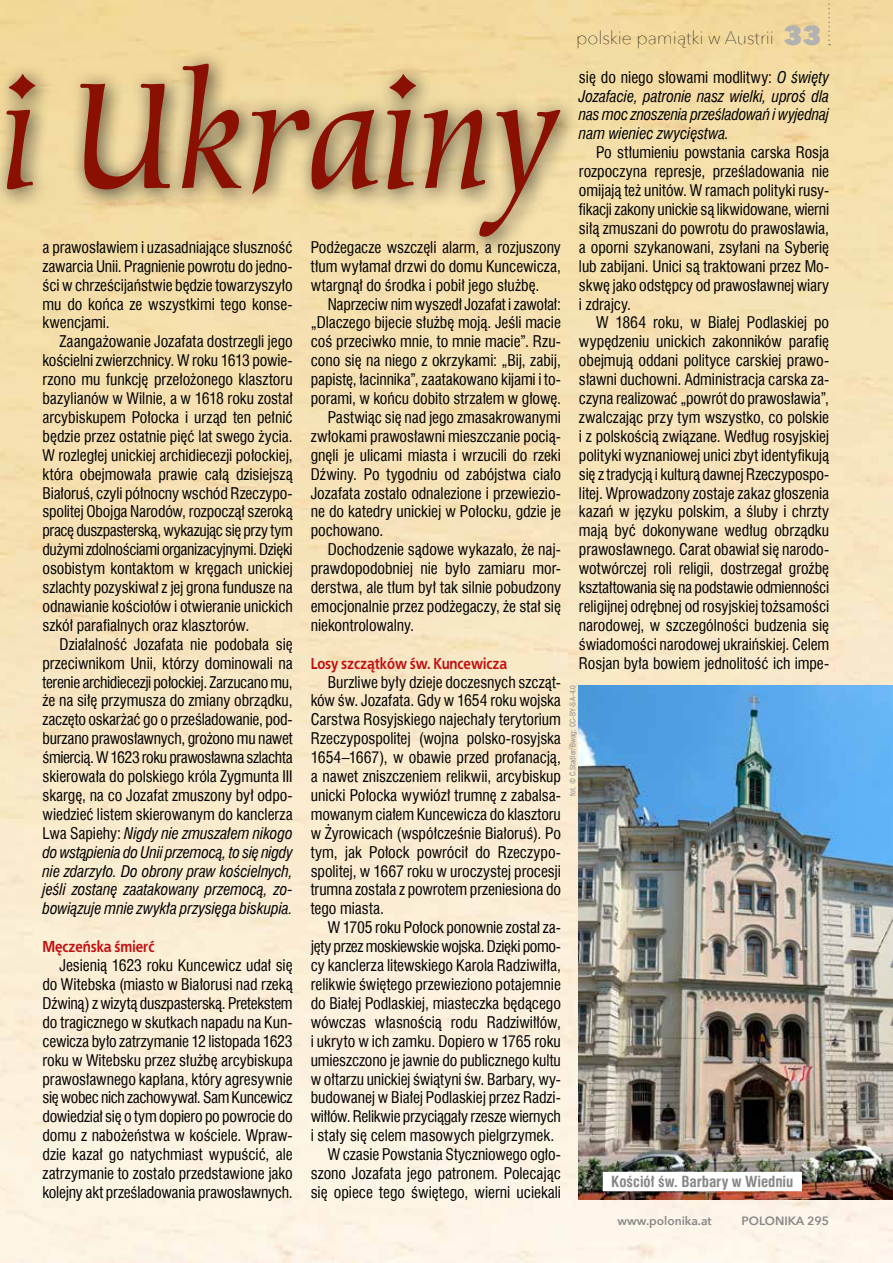
<style>
.page{position:relative;width:893px;height:1263px;background:#fff}
.page>*{position:absolute;margin:0;border:0;box-sizing:border-box;transform-origin:0 0}
.t1{font:151.5px "EFN Ruth OT";color:#8a1002}
.t2{font:800 27px "Avenir Next";color:#b3b2b2}
.t3{font:200 18px "Avenir Next";color:#000}
.t4{font:15.75px/18.9px "Swis 721 Cn EU Normal";letter-spacing:-.005em;color:#000;text-align:justify}
.t5{font:15.75px/18.9px "Swis 721 Cn EU Italic";letter-spacing:-.005em;color:#000;text-align:justify}
.t6{font:700 15.75px "EFN Bureau OT";letter-spacing:-.01em;color:#c40d0e}
.t7{font:15.75px "Swis 721 Cn EU Normal";letter-spacing:-.025em;color:#000}
.t8{font:15px "Swis 721 Cn EU Bold";color:#878787}
.t9{font:600 12px "Avenir Next";color:#878787}
.t10{font:7.5px "Swis 721 Cn EU Normal";letter-spacing:.015em;color:#878787}
.s1{font-family:"Swis 721 Cn EU Normal"}
.s2{font-family:"Swis 721 Cn EU Italic"}
</style>
<div class="page">
<img style="left:0;top:0;width:893px;height:1263px">
<div style="left:0;top:49px;width:580px;height:209px;background:#000;opacity:.75"></div>
<img style="left:579px;top:685px;width:314px;height:514px">
<div style="left:603px;top:1172px;width:199px;height:19px;background:#fff"></div>
<svg style="left:828px;top:0;width:2px;height:45px"></svg>
<h1 class="t1" style="left:0;top:45px;width:563px">i Ukrainy</h1>
<p class="t4" style="left:43px;top:238px;width:252px">a prawosławiem i uzasadniające słuszność zawarcia Unii. Pragnienie powrotu do jedno&shy;ści w chrześcijaństwie będzie towarzyszyło mu do końca ze wszystkimi tego konse&shy;kwencjami.</p>
<p class="t4" style="left:43px;top:332px;width:252px;text-indent:17px">Zaangażowanie Jozafata dostrzegli jego kościelni zwierzchnicy. W roku 1613 powie&shy;rzono mu funkcję przełożonego klasztoru bazylianów w Wilnie, a w 1618 roku został arcybiskupem Połocka i urząd ten pełnić będzie przez ostatnie pięć lat swego życia.<br>W rozległej unickiej archidiecezji połockiej, która obejmowała prawie całą dzisiejszą Białoruś, czyli północny wschód Rzeczypo&shy;spolitej Obojga Narodów, rozpoczął szeroką pracę duszpasterską, wykazując się przy tym dużymi zdolnościami organizacyjnymi. Dzięki osobistym kontaktom w kręgach unickiej szlachty pozyskiwał z jej grona fundusze na odnawianie kościołów i otwieranie unickich szkół parafialnych oraz klasztorów.</p>
<p class="t4" style="left:43px;top:634px;width:252px;text-indent:17px">Działalność Jozafata nie podobała się przeciwnikom Unii, którzy dominowali na terenie archidiecezji połockiej. Zarzucano mu, że na siłę przymusza do zmiany obrządku, zaczęto oskarżać go o prześladowanie, pod&shy;burzano prawosławnych, grożono mu nawet śmiercią. W 1623 roku prawosławna szlachta skierowała do polskiego króla Zygmunta III skargę, na co Jozafat zmuszony był odpo&shy;wiedzieć listem skierowanym do kanclerza</p>
<p class="t5" style="left:43px;top:824px;width:252px"><span class="s1">Lwa Sapiehy:</span> Nigdy nie zmuszałem nikogo do wstąpienia do Unii przemocą, to się nigdy nie zdarzyło. Do obrony praw kościelnych, jeśli zostanę zaatakowany przemocą, zo&shy;bowiązuje mnie zwykła przysięga biskupia.</p>
<p class="t6" style="left:43px;top:937px;width:114px">Męczeńska śmierć</p>
<p class="t4" style="left:43px;top:956px;width:252px;text-indent:17px">Jesienią 1623 roku Kuncewicz udał się do Witebska (miasto w Białorusi nad rzeką Dźwiną) z wizytą duszpasterską. Pretekstem do tragicznego w skutkach napadu na Kun&shy;cewicza było zatrzymanie 12 listopada 1623 roku w Witebsku przez służbę arcybiskupa prawosławnego kapłana, który agresywnie się wobec nich zachowywał. Sam Kuncewicz dowiedział się o tym dopiero po powrocie do domu z nabożeństwa w kościele. Wpraw&shy;dzie kazał go natychmiast wypuścić, ale zatrzymanie to zostało przedstawione jako kolejny akt prześladowania prawosławnych.</p>
<p class="t4" style="left:311px;top:238px;width:252px">Podżegacze wszczęli alarm, a rozjuszony tłum wyłamał drzwi do domu Kuncewicza, wtargnął do środka i pobił jego służbę.</p>
<p class="t4" style="left:328px;top:294px;width:235px">Naprzeciw nim wyszedł Jozafat i zawołał:</p>
<p class="t4" style="left:311px;top:313px;width:252px">„Dlaczego bijecie służbę moją. Jeśli macie</p>
<p class="t4" style="left:311px;top:332px;width:252px">coś przeciwko mnie, to mnie macie”. Rzu-</p>
<p class="t4" style="left:311px;top:351px;width:252px">cono się na niego z okrzykami: „Bij, zabij,</p>
<p class="t4" style="left:311px;top:370px;width:252px">papistę, łacinnika”, zaatakowano kijami i to-</p>
<p class="t4" style="left:311px;top:389px;width:252px">porami, w końcu dobito strzałem w głowę.</p>
<p class="t4" style="left:328px;top:408px;width:235px">Pastwiąc się nad jego zmasakrowanymi</p>
<p class="t4" style="left:311px;top:427px;width:252px">zwłokami prawosławni mieszczanie pocią-</p>
<p class="t4" style="left:311px;top:445px;width:252px">gnęli je ulicami miasta i wrzucili do rzeki</p>
<p class="t4" style="left:311px;top:464px;width:252px">Dźwiny. Po tygodniu od zabójstwa ciało</p>
<p class="t4" style="left:311px;top:483px;width:252px">Jozafata zostało odnalezione i przewiezio-</p>
<p class="t4" style="left:311px;top:502px;width:252px">ne do katedry unickiej w Połocku, gdzie je</p>
<p class="t4" style="left:311px;top:521px;width:74px">pochowano.</p>
<p class="t4" style="left:328px;top:540px;width:235px">Dochodzenie sądowe wykazało, że naj-</p>
<p class="t4" style="left:311px;top:559px;width:252px">prawdopodobniej nie było zamiaru mor-</p>
<p class="t4" style="left:311px;top:578px;width:252px">derstwa, ale tłum był tak silnie pobudzony</p>
<p class="t4" style="left:311px;top:597px;width:252px">emocjonalnie przez podżegaczy, że stał się</p>
<p class="t4" style="left:311px;top:616px;width:105px">niekontrolowalny.</p>
<p class="t6" style="left:311px;top:653px;width:198px">Losy szczątków św. Kuncewicza</p>
<p class="t4" style="left:311px;top:672px;width:252px;text-indent:17px">Burzliwe były dzieje doczesnych szcząt&shy;ków św. Jozafata. Gdy w 1654 roku wojska Carstwa Rosyjskiego najechały terytorium Rzeczypospolitej (wojna polsko-rosyjska 1654–1667), w obawie przed profanacją, a nawet zniszczeniem relikwii, arcybiskup unicki Połocka wywiózł trumnę z zabalsa&shy;mowanym ciałem Kuncewicza do klasztoru w Żyrowicach (współcześnie Białoruś). Po tym, jak Połock powrócił do Rzeczypo&shy;spolitej, w 1667 roku w uroczystej procesji trumna została z powrotem przeniesiona do tego miasta.</p>
<p class="t4" style="left:328px;top:918px;width:235px">W 1705 roku Połock ponownie został za-</p>
<p class="t7" style="left:311px;top:936px;width:252px">jęty przez moskiewskie wojska. Dzięki pomo-</p>
<p class="t4" style="left:311px;top:956px;width:252px">cy kanclerza litewskiego Karola Radziwiłła,</p>
<p class="t4" style="left:311px;top:975px;width:252px">relikwie świętego przewieziono potajemnie</p>
<p class="t4" style="left:311px;top:994px;width:252px">do Białej Podlaskiej, miasteczka będącego</p>
<p class="t4" style="left:311px;top:1012px;width:252px">wówczas własnością rodu Radziwiłłów,</p>
<p class="t4" style="left:311px;top:1031px;width:252px">i ukryto w ich zamku. Dopiero w 1765 roku</p>
<p class="t4" style="left:311px;top:1050px;width:252px">umieszczono je jawnie do publicznego kultu</p>
<p class="t4" style="left:311px;top:1069px;width:252px">w ołtarzu unickiej świątyni św. Barbary, wy-</p>
<p class="t4" style="left:311px;top:1088px;width:252px">budowanej w Białej Podlaskiej przez Radzi-</p>
<p class="t4" style="left:311px;top:1107px;width:252px">wiłłów. Relikwie przyciągały rzesze wiernych</p>
<p class="t4" style="left:311px;top:1126px;width:245px">i stały się celem masowych pielgrzymek.</p>
<p class="t4" style="left:328px;top:1145px;width:235px">W czasie Powstania Styczniowego ogło-</p>
<p class="t4" style="left:311px;top:1164px;width:252px">szono Jozafata jego patronem. Polecając</p>
<p class="t4" style="left:311px;top:1183px;width:252px">się opiece tego świętego, wierni uciekali</p>
<p class="t3" style="left:576px;top:23px;width:199px">polskie pamiątki w Austrii</p>
<h2 class="t2" style="left:783px;top:19px;width:39px">33</h2>
<p class="t4" style="left:579px;top:67px;width:252px">się do niego słowami modlitwy: <span class="s2">O święty</span></p>
<p class="t5" style="left:579px;top:87px;width:252px">Jozafacie, patronie nasz wielki, uproś dla nas moc znoszenia prześladowań i wyjednaj nam wieniec zwycięstwa.</p>
<p class="t4" style="left:579px;top:143px;width:252px;text-indent:17px">Po stłumieniu powstania carska Rosja rozpoczyna represje, prześladowania nie omijają też unitów. W ramach polityki rusy&shy;fikacji zakony unickie są likwidowane, wierni siłą zmuszani do powrotu do prawosławia, a oporni szykanowani, zsyłani na Syberię lub zabijani. Unici są traktowani przez Mo&shy;skwę jako odstępcy od prawosławnej wiary i zdrajcy.</p>
<p class="t4" style="left:579px;top:313px;width:252px;text-indent:17px">W 1864 roku, w Białej Podlaskiej po wypędzeniu unickich zakonników parafię obejmują oddani polityce carskiej prawo&shy;sławni duchowni. Administracja carska za&shy;czyna realizować „powrót do prawosławia”, zwalczając przy tym wszystko, co polskie i z polskością związane. Według rosyjskiej polityki wyznaniowej unici zbyt identyfikują się z tradycją i kulturą dawnej Rzeczypospo&shy;litej. Wprowadzony zostaje zakaz głoszenia kazań w języku polskim, a śluby i chrzty mają być dokonywane według obrządku prawosławnego. Carat obawiał się narodo&shy;wotwórczej roli religii, dostrzegał groźbę kształtowania się na podstawie odmienności religijnej odrębnej od rosyjskiej tożsamości narodowej, w szczególności budzenia się świadomości narodowej ukraińskiej. Celem Rosjan była bowiem jednolitość ich impe-</p>
<p class="t10" style="left:568px;top:796px;width:112px;rotate:-90deg">fot. © C.Stadler/Bwag; CC-BY-SA-4.0</p>
<p class="t8" style="left:611px;top:1173px;width:184px">Kościół św. Barbary w Wiedniu</p>
<p class="t9" style="left:618px;top:1210px;width:96px">www.polonika.at</p>
<p class="t9" style="left:742px;top:1210px;width:89px">POLONIKA 295</p>
</div>
